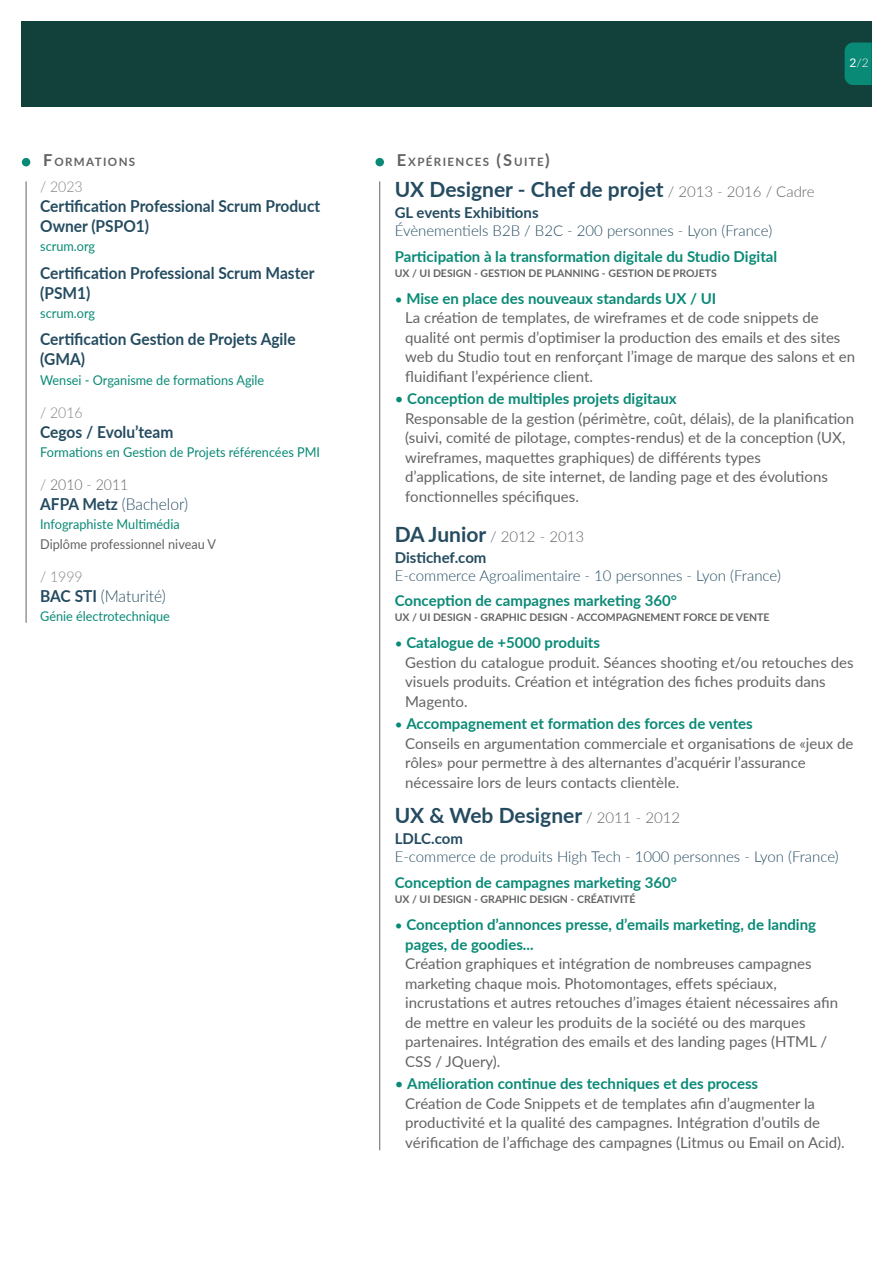
<style>
.page{position:relative;width:893px;height:1263px;background:#fff}
.page>*{position:absolute;margin:0;border:0;box-sizing:border-box;transform-origin:0 0}
.t1{font:700 21px "Lato";color:#244b60}
.t2{font:700 16.5px/19.8px "Lato";color:#244b60;scale:.94 1}
.t3{font:300 16.5px "Lato";color:#244b60;scale:.94 1}
.t4{font:15px/19.5px "Lato";color:#636366}
.t5{font:700 15px/19.5px "Lato";color:#098a76}
.t6{font:300 15px "Lato";color:#244b60}
.t7{font:700 15px/21px "Lato";color:#244b60}
.t8{font:300 15px "Lato";color:#808285;scale:.94 1}
.t9{font:300 15px "Lato";color:#636366;scale:.94 1}
.t10{font:13.5px "Lato";color:#098a76;scale:.94 1}
.t11{font:13.5px "Lato";color:#636366;scale:.94 1}
.t12{font:300 12px "Lato";color:#fff}
.t13{font:700 11.55px "Lato";letter-spacing:.12em;color:#636366}
.t14{font:700 10.5px "Lato";color:#636366}
.s1{font-size:16.5px}
.s2{color:#808285}
.s3{font-weight:700}
.s4{font-weight:400}
.s5{font-weight:300;font-size:15px;color:#636366}
.s6{font-size:13.5px;color:#098a76}
.s7{font-weight:700;color:#098a76}
.s8{color:#098a76}
.s9{font-size:21px}
.s10{font-weight:300;color:#636366}
.s11{font-weight:400;font-size:13.5px}
</style>
<div class="page">
<div style="left:22px;top:158px;width:8px;height:8px;background:#098a76;border-radius:50%"></div>
<hr style="left:26px;top:181px;width:1px;height:442px;background:#636366">
<div style="left:375px;top:158px;width:9px;height:8px;background:#098a76;border-radius:50%"></div>
<hr style="left:379px;top:181px;width:1px;height:969px;background:#636366">
<div style="left:21px;top:21px;width:851px;height:85px;background:#12403b"></div>
<svg style="left:845px;top:43px;width:27px;height:42px"></svg>
<p class="t13" style="left:43px;top:154px;width:94px"><span class="s1">F</span>ORMATIONS</p>
<p class="t8" style="left:40px;top:177px;width:47px">/ 2023</p>
<p class="t2" style="left:40px;top:196px;width:299px">Certification Professional Scrum Product<br>Owner (PSPO1)</p>
<p class="t10" style="left:40px;top:237px;width:60px">scrum.org</p>
<p class="t2" style="left:40px;top:262px;width:293px">Certification Professional Scrum Master (PSM1)</p>
<p class="t10" style="left:40px;top:303px;width:60px">scrum.org</p>
<p class="t2" style="left:40px;top:329px;width:273px">Certification Gestion de Projets Agile (GMA)</p>
<p class="t10" style="left:40px;top:370px;width:240px">Wensei - Organisme de formations Agile</p>
<p class="t8" style="left:40px;top:402px;width:47px">/ 2016</p>
<p class="t2" style="left:40px;top:421px;width:143px">Cegos / Evolu’team</p>
<p class="t10" style="left:40px;top:442px;width:299px">Formations en Gestion de Projets référencées PMI</p>
<p class="t9" style="left:40px;top:474px;width:95px"><span class="s2">/</span> 2010 - 2011</p>
<p class="t3" style="left:40px;top:492px;width:159px"><span class="s3">AFPA Metz</span> (Bachelor)</p>
<p class="t10" style="left:40px;top:515px;width:150px">Infographiste Multimédia</p>
<p class="t11" style="left:40px;top:534px;width:189px">Diplôme professionnel niveau V</p>
<p class="t8" style="left:40px;top:566px;width:47px">/ 1999</p>
<p class="t3" style="left:40px;top:584px;width:135px"><span class="s3">BAC STI</span> (Maturité)</p>
<p class="t10" style="left:40px;top:606px;width:140px">Génie électrotechnique</p>
<p class="t12" style="left:850px;top:55px;width:21px"><span class="s4">2</span>/2</p>
<p class="t13" style="left:397px;top:154px;width:155px"><span class="s1">E</span>XPÉRIENCES <span class="s1">(S</span>UITE<span class="s1">)</span></p>
<h1 class="t1" style="left:395px;top:174px;width:421px">UX Designer - Chef de projet <span class="s5">/ 2013 - 2016 / Cadre</span></h1>
<p class="t7" style="left:395px;top:201px;width:145px">GL events Exhibitions</p>
<p class="t6" style="left:395px;top:220px;width:379px">Évènementiels B2B / B2C - 200 personnes - Lyon (France)</p>
<p class="t5" style="left:395px;top:246px;width:384px">Participation à la transformation digitale du Studio Digital</p>
<p class="t14" style="left:395px;top:265px;width:324px">UX / UI DESIGN - GESTION DE PLANNING - GESTION DE PROJETS</p>
<p class="t4" style="left:405px;top:288px;width:451px;text-indent:-10px"><span class="s6">•</span> <span class="s7">Mise en place des nouveaux standards UX / UI<br></span>La création de templates, de wireframes et de code snippets de qualité ont permis d’optimiser la production des emails et des sites web du Studio tout en renforçant l’image de marque des salons et en fluidifiant l’expérience client.</p>
<p class="t4" style="left:405px;top:388px;width:450px;text-indent:-10px"><span class="s8">•</span> <span class="s7">Conception de multiples projets digitaux<br></span>Responsable de la gestion (périmètre, coût, délais), de la planification (suivi, comité de pilotage, comptes-rendus) et de la conception (UX, wireframes, maquettes graphiques) de différents types d’applications, de site internet, de landing page et des évolutions fonctionnelles spécifiques.</p>
<p class="t7" style="left:395px;top:525px;width:191px"><span class="s9">DA Junior</span> <span class="s10">/ 2012 - 2013<br></span>Distichef.com</p>
<p class="t6" style="left:395px;top:565px;width:388px">E-commerce Agroalimentaire - 10 personnes - Lyon (France)</p>
<p class="t5" style="left:395px;top:590px;width:284px">Conception de campagnes marketing 360°</p>
<p class="t14" style="left:395px;top:610px;width:376px">UX / UI DESIGN - GRAPHIC DESIGN - ACCOMPAGNEMENT FORCE DE VENTE</p>
<p class="t4" style="left:405px;top:632px;width:450px;text-indent:-10px"><span class="s6">•</span> <span class="s7">Catalogue de +5000 produits<br></span>Gestion du catalogue produit. Séances shooting et/ou retouches des visuels produits. Création et intégration des fiches produits dans Magento.</p>
<p class="t4" style="left:405px;top:713px;width:450px;text-indent:-10px"><span class="s6">•</span> <span class="s7">Accompagnement et formation des forces de ventes<br></span>Conseils en argumentation commerciale et organisations de «jeux de rôles» pour permettre à des alternantes d’acquérir l’assurance nécessaire lors de leurs contacts clientèle.</p>
<h1 class="t1" style="left:395px;top:800px;width:287px">UX &amp; Web Designer <span class="s5">/ 2011 - 2012</span></h1>
<p class="t7" style="left:395px;top:828px;width:70px">LDLC.com</p>
<p class="t6" style="left:395px;top:847px;width:445px">E-commerce de produits High Tech - 1000 personnes - Lyon (France)</p>
<p class="t5" style="left:395px;top:872px;width:284px">Conception de campagnes marketing 360°</p>
<p class="t14" style="left:395px;top:891px;width:242px">UX / UI DESIGN - GRAPHIC DESIGN - CRÉATIVITÉ</p>
<p class="t5" style="left:405px;top:914px;width:412px;text-indent:-10px"><span class="s11">•</span> Conception d’annonces presse, d’emails marketing, de landing pages, de goodies...</p>
<p class="t4" style="left:405px;top:953px;width:434px">Création graphiques et intégration de nombreuses campagnes marketing chaque mois. Photomontages, effets spéciaux, incrustations et autres retouches d’images étaient nécessaires afin de mettre en valeur les produits de la société ou des marques partenaires. Intégration des emails et des landing pages (HTML / CSS / JQuery).</p>
<p class="t4" style="left:405px;top:1073px;width:441px;text-indent:-10px"><span class="s8">•</span> <span class="s7">Amélioration continue des techniques et des process<br></span>Création de Code Snippets et de templates afin d’augmenter la productivité et la qualité des campagnes. Intégration d’outils de vérification de l’affichage des campagnes (Litmus ou Email on Acid).</p>
</div>
